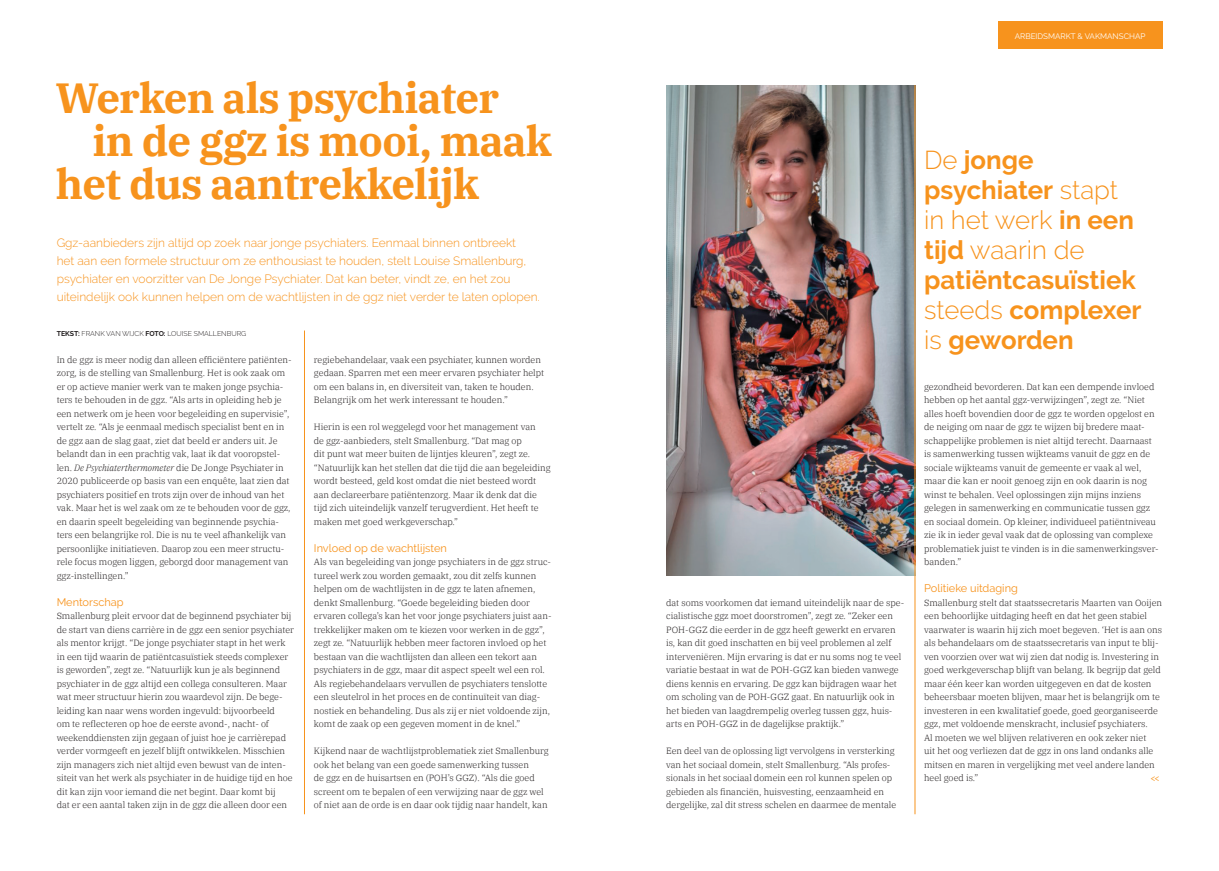
<style>
.page{position:relative;width:1219px;height:871px;background:#fff}
.page>*{position:absolute;margin:0;border:0;box-sizing:border-box;transform-origin:0 0}
.t1{font:700 42px "IBM Plex Serif";letter-spacing:-.02em;color:#f7931d}
.t2{font:700 25.8px/30px "Raleway";color:#f7931d}
.t3{font:300 12px/18px "Raleway";color:#f7931d}
.t4{font:11px "Raleway";color:#f7931d}
.t5{font:300 9px/13.5px "IBM Plex Serif";color:#231f20}
.t6{font:9px "Raleway";color:#f7931d}
.t7{font:8px "Raleway";color:#fff}
.t8{font:300 7px "Raleway";color:#231f20}
.s1{font-weight:700}
.s2{font-style:italic}
.s3{font-weight:300}
</style>
<div class="page">
<img style="left:666px;top:85px;width:249px;height:490px">
<hr style="left:304px;top:330px;width:1px;height:484px;background:#f7931d">
<div style="left:998px;top:21px;width:164px;height:28px;background:#f7931d"></div>
<hr style="left:915px;top:85px;width:1px;height:729px;background:#f7931d">
<h1 class="t1" style="left:56px;top:64px;width:445px">Werken als psychiater</h1>
<h1 class="t1" style="left:93px;top:107px;width:461px">in de ggz is mooi, maak</h1>
<h1 class="t1" style="left:56px;top:150px;width:425px">het dus aantrekkelijk</h1>
<p class="t3" style="left:57px;top:233px;width:485px">Ggz-aanbieders zijn altijd op zoek naar jonge psychiaters. Eenmaal binnen ontbreekt<br>het aan een formele structuur om ze enthousiast te houden, stelt Louise Smallenburg, psychiater en voorzitter van De Jonge Psychiater. Dat kan beter, vindt ze, en het zou uiteindelijk ook kunnen helpen om de wachtlijsten in de ggz niet verder te laten oplopen.</p>
<p class="t8" style="left:57px;top:329px;width:191px"><span class="s1">TEKST:</span> FRANK VAN WIJCK <span class="s1">FOTO:</span> LOUISE SMALLENBURG</p>
<p class="t5" style="left:57px;top:352px;width:236px">In de ggz is meer nodig dan alleen efficiëntere patiënten&shy;zorg, is de stelling van Smallenburg. Het is ook zaak om er op actieve manier werk van te maken jonge psychia&shy;ters te behouden in de ggz. “Als arts in opleiding heb je een netwerk om je heen voor begeleiding en supervisie”, vertelt ze. “Als je eenmaal medisch specialist bent en in de ggz aan de slag gaat, ziet dat beeld er anders uit. Je belandt dan in een prachtig vak, laat ik dat vooropstel&shy;len. <span class="s2">De Psychiaterthermometer</span> die De Jonge Psychiater in 2020 publiceerde op basis van een enquête, laat zien dat psychiaters positief en trots zijn over de inhoud van het vak. Maar het is wel zaak om ze te behouden voor de ggz, en daarin speelt begeleiding van beginnende psychia&shy;ters een belangrijke rol. Die is nu te veel afhankelijk van persoonlijke initiatieven. Daarop zou een meer structu&shy;rele focus mogen liggen, geborgd door management van ggz-instellingen.”</p>
<p class="t4" style="left:57px;top:595px;width:68px">Mentorschap</p>
<p class="t5" style="left:57px;top:608px;width:239px">Smallenburg pleit ervoor dat de beginnend psychiater bij de start van diens carrière in de ggz een senior psychiater als mentor krijgt. “De jonge psychiater stapt in het werk in een tijd waarin de patiëntcasuïstiek steeds complexer is geworden”, zegt ze. “Natuurlijk kun je als beginnend psychiater in de ggz altijd een collega consulteren. Maar wat meer structuur hierin zou waardevol zijn. De bege&shy;leiding kan naar wens worden ingevuld: bijvoorbeeld<br>om te reflecteren op hoe de eerste avond-, nacht- of weekenddiensten zijn gegaan of juist hoe je carrièrepad verder vormgeeft en jezelf blijft ontwikkelen. Misschien zijn managers zich niet altijd even bewust van de inten&shy;siteit van het werk als psychiater in de huidige tijd en hoe dit kan zijn voor iemand die net begint. Daar komt bij<br>dat er een aantal taken zijn in de ggz die alleen door een</p>
<p class="t5" style="left:314px;top:352px;width:232px">regiebehandelaar, vaak een psychiater, kunnen worden gedaan. Sparren met een meer ervaren psychiater helpt om een balans in, en diversiteit van, taken te houden.<br>Belangrijk om het werk interessant te houden.”</p>
<p class="t5" style="left:314px;top:419px;width:238px">Hierin is een rol weggelegd voor het management van<br>de ggz-aanbieders, stelt Smallenburg. “Dat mag op<br>dit punt wat meer buiten de lijntjes kleuren”, zegt ze. “Natuurlijk kan het stellen dat die tijd die aan begeleiding wordt besteed, geld kost omdat die niet besteed wordt aan declareerbare patiëntenzorg. Maar ik denk dat die tijd zich uiteindelijk vanzelf terugverdient. Het heeft te maken met goed werkgeverschap.”</p>
<p class="t4" style="left:314px;top:541px;width:134px">Invloed op de wachtlijsten</p>
<p class="t5" style="left:314px;top:554px;width:239px">Als van begeleiding van jonge psychiaters in de ggz struc&shy;tureel werk zou worden gemaakt, zou dit zelfs kunnen helpen om de wachtlijsten in de ggz te laten afnemen, denkt Smallenburg. “Goede begeleiding bieden door ervaren collega’s kan het voor jonge psychiaters juist aan&shy;trekkelijker maken om te kiezen voor werken in de ggz”, zegt ze. “Natuurlijk hebben meer factoren invloed op het bestaan van die wachtlijsten dan alleen een tekort aan psychiaters in de ggz, maar dit aspect speelt wel een rol.<br>Als regiebehandelaars vervullen de psychiaters tenslotte een sleutelrol in het proces en de continuïteit van diag&shy;nostiek en behandeling. Dus als zij er niet voldoende zijn, komt de zaak op een gegeven moment in de knel.”</p>
<p class="t5" style="left:314px;top:743px;width:236px">Kijkend naar de wachtlijstproblematiek ziet Smallenburg ook het belang van een goede samenwerking tussen<br>de ggz en de huisartsen en (POH’s GGZ). “Als die goed screent om te bepalen of een verwijzing naar de ggz wel of niet aan de orde is en daar ook tijdig naar handelt, kan</p>
<p class="t7" style="left:1015px;top:32px;width:132px">ARBEIDSMARKT &amp; VAKMANSCHAP</p>
<p class="t5" style="left:666px;top:595px;width:240px">dat soms voorkomen dat iemand uiteindelijk naar de spe&shy;cialistische ggz moet doorstromen”, zegt ze. “Zeker een POH-GGZ die eerder in de ggz heeft gewerkt en ervaren is, kan dit goed inschatten en bij veel problemen al zelf interveniëren. Mijn ervaring is dat er nu soms nog te veel variatie bestaat in wat de POH-GGZ kan bieden vanwege diens kennis en ervaring. De ggz kan bijdragen waar het om scholing van de POH-GGZ gaat. En natuurlijk ook in het bieden van laagdrempelig overleg tussen ggz, huis&shy;arts en POH-GGZ in de dagelijkse praktijk.”</p>
<p class="t5" style="left:666px;top:743px;width:232px">Een deel van de oplossing ligt vervolgens in versterking van het sociaal domein, stelt Smallenburg. “Als profes&shy;sionals in het sociaal domein een rol kunnen spelen op gebieden als financiën, huisvesting, eenzaamheid en dergelijke, zal dit stress schelen en daarmee de mentale</p>
<h2 class="t2" style="left:924px;top:145px;width:219px"><span class="s3">De</span> jonge psychiater <span class="s3">stapt in het werk</span> in een tijd <span class="s3">waarin de </span>patiëntcasuïstiek <span class="s3">steeds</span> complexer <span class="s3">is</span> geworden</h2>
<p class="t5" style="left:924px;top:379px;width:236px">gezondheid bevorderen. Dat kan een dempende invloed hebben op het aantal ggz-verwijzingen”, zegt ze. “Niet alles hoeft bovendien door de ggz te worden opgelost en de neiging om naar de ggz te wijzen bij bredere maat&shy;schappelijke problemen is niet altijd terecht. Daarnaast is samenwerking tussen wijkteams vanuit de ggz en de sociale wijkteams vanuit de gemeente er vaak al wel, maar die kan er nooit genoeg zijn en ook daarin is nog winst te behalen. Veel oplossingen zijn mijns inziens gelegen in samenwerking en communicatie tussen ggz en sociaal domein. Op kleiner, individueel patiëntniveau zie ik in ieder geval vaak dat de oplossing van complexe problematiek juist te vinden is in die samenwerkingsver&shy;banden.”</p>
<p class="t4" style="left:924px;top:582px;width:95px">Politieke uitdaging</p>
<p class="t5" style="left:924px;top:595px;width:239px">Smallenburg stelt dat staatssecretaris Maarten van Ooijen een behoorlijke uitdaging heeft en dat het geen stabiel vaarwater is waarin hij zich moet begeven. ‘Het is aan ons als behandelaars om de staatssecretaris van input te blij&shy;ven voorzien over wat wij zien dat nodig is. Investering in goed werkgeverschap blijft van belang. Ik begrijp dat geld maar één keer kan worden uitgegeven en dat de kosten beheersbaar moeten blijven, maar het is belangrijk om te investeren in een kwalitatief goede, goed georganiseerde ggz, met voldoende menskracht, inclusief psychiaters.<br>Al moeten we wel blijven relativeren en ook zeker niet<br>uit het oog verliezen dat de ggz in ons land ondanks alle mitsen en maren in vergelijking met veel andere landen heel goed is.”</p>
<p class="t6" style="left:1151px;top:772px;width:10px">&lt;&lt;</p>
</div>
